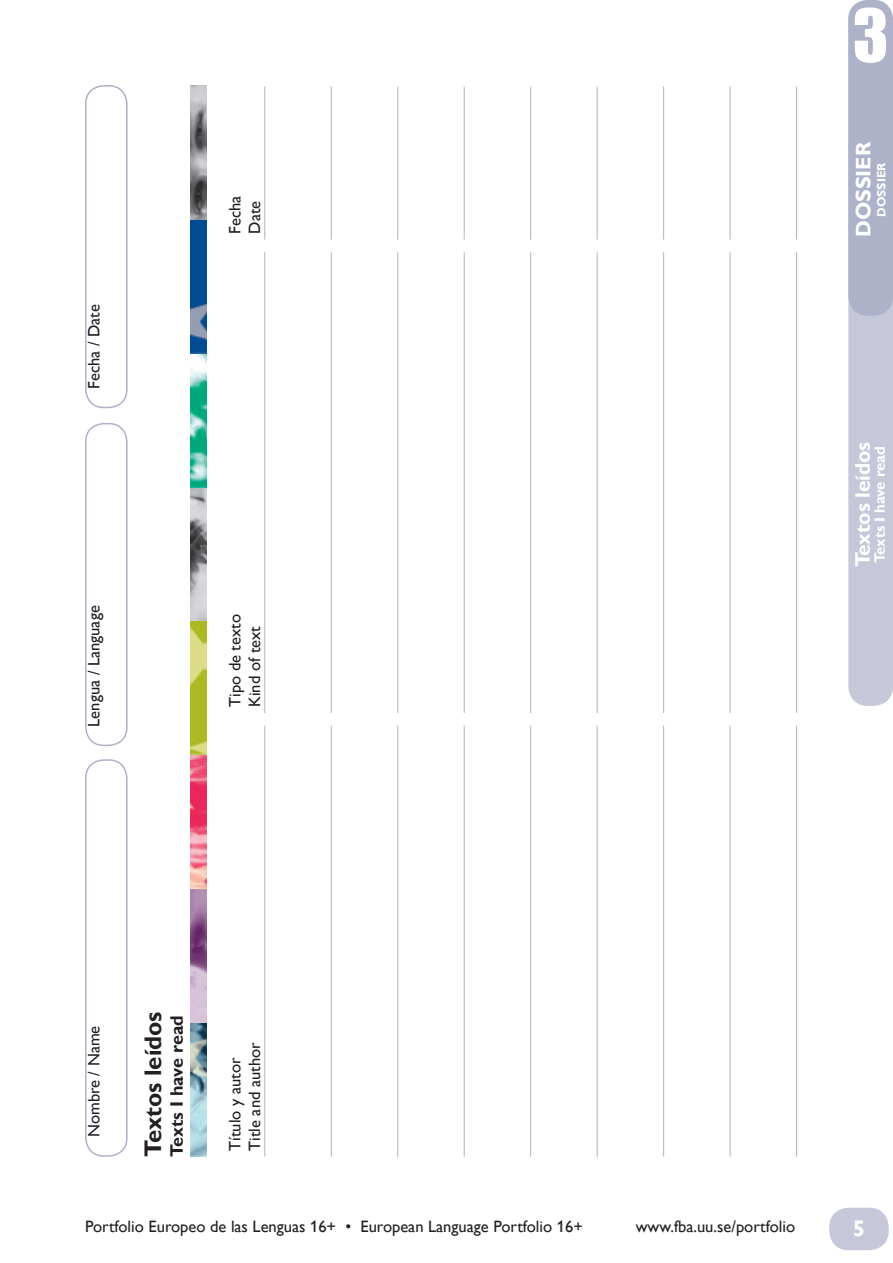
<style>
.page{position:relative;width:893px;height:1263px;background:#fff}
.page>*{position:absolute;margin:0;border:0;box-sizing:border-box;transform-origin:0 0}
.t1{font:67.5px "Impact";color:#fff}
.ESP_rubrik{font:700 24px "Gill Alt One";color:#231f20}
.t2{font:700 22.5px "Gill Alt One";color:#fff}
.ESP_rubrik-2{font:700 21px "Gill Alt One";letter-spacing:-.005em;color:#fff}
.ESP_rubrik-3{font:700 18px "Gill Alt One";letter-spacing:-.005em;color:#231f20}
.ESP_tabell_rubrik{font:16.5px "Gill Alt One";color:#231f20}
.ESP_rubrik-4{font:700 15px "Gill Alt One";letter-spacing:-.01em;color:#fff}
.t3{font:700 12px "Gill Alt One";color:#fff}
</style>
<div class="page">
<div style="left:829px;top:1208px;width:60px;height:42px;background:#c6c8d9;border-radius:20px"></div>
<div style="left:85px;top:759px;width:43px;height:398px;border:2px solid #aeb2c8;border-radius:18px"></div>
<div style="left:85px;top:423px;width:43px;height:323px;border:2px solid #aeb2c8;border-radius:18px"></div>
<div style="left:85px;top:85px;width:43px;height:323px;border:2px solid #aeb2c8;border-radius:18px"></div>
<img style="left:190px;top:86px;width:16px;height:1070px">
<div style="left:848px;top:0;width:45px;height:706px;background:#c6c8d9;border-radius:20px"></div>
<div style="left:848px;top:0;width:45px;height:316px;background:#aeb2c8;border-radius:20px"></div>
<hr style="left:264px;top:726px;width:1px;height:431px;background:#aeb2c8">
<hr style="left:264px;top:252px;width:1px;height:461px;background:#aeb2c8">
<hr style="left:264px;top:87px;width:1px;height:153px;background:#aeb2c8">
<hr style="left:331px;top:726px;width:1px;height:431px;background:#aeb2c8">
<hr style="left:331px;top:252px;width:1px;height:461px;background:#aeb2c8">
<hr style="left:331px;top:87px;width:1px;height:153px;background:#aeb2c8">
<hr style="left:397px;top:726px;width:1px;height:431px;background:#aeb2c8">
<hr style="left:397px;top:252px;width:1px;height:461px;background:#aeb2c8">
<hr style="left:397px;top:87px;width:1px;height:153px;background:#aeb2c8">
<hr style="left:464px;top:726px;width:1px;height:431px;background:#aeb2c8">
<hr style="left:464px;top:252px;width:1px;height:461px;background:#aeb2c8">
<hr style="left:464px;top:87px;width:1px;height:153px;background:#aeb2c8">
<hr style="left:530px;top:726px;width:1px;height:431px;background:#aeb2c8">
<hr style="left:530px;top:252px;width:1px;height:461px;background:#aeb2c8">
<hr style="left:530px;top:87px;width:1px;height:153px;background:#aeb2c8">
<hr style="left:597px;top:726px;width:1px;height:431px;background:#aeb2c8">
<hr style="left:597px;top:252px;width:1px;height:461px;background:#aeb2c8">
<hr style="left:597px;top:87px;width:1px;height:153px;background:#aeb2c8">
<hr style="left:663px;top:726px;width:1px;height:431px;background:#aeb2c8">
<hr style="left:663px;top:252px;width:1px;height:461px;background:#aeb2c8">
<hr style="left:663px;top:87px;width:1px;height:153px;background:#aeb2c8">
<hr style="left:730px;top:726px;width:1px;height:431px;background:#aeb2c8">
<hr style="left:730px;top:252px;width:1px;height:461px;background:#aeb2c8">
<hr style="left:730px;top:87px;width:1px;height:153px;background:#aeb2c8">
<hr style="left:796px;top:726px;width:1px;height:431px;background:#aeb2c8">
<hr style="left:796px;top:252px;width:1px;height:461px;background:#aeb2c8">
<hr style="left:796px;top:87px;width:1px;height:153px;background:#aeb2c8">
<p class="ESP_tabell_rubrik" style="left:84px;top:389px;width:86px;rotate:-90deg">Fecha / Date</p>
<p class="ESP_tabell_rubrik" style="left:84px;top:726px;width:123px;rotate:-90deg">Lengua / Language</p>
<p class="ESP_tabell_rubrik" style="left:225px;top:234px;width:39px;rotate:-90deg">Fecha</p>
<p class="ESP_tabell_rubrik" style="left:245px;top:234px;width:34px;rotate:-90deg">Date</p>
<p class="ESP_tabell_rubrik" style="left:225px;top:707px;width:94px;rotate:-90deg">Tipo de texto</p>
<p class="ESP_tabell_rubrik" style="left:245px;top:707px;width:82px;rotate:-90deg">Kind of text</p>
<h1 class="t1" style="left:853px;top:-17px;width:37px">3</h1>
<p class="ESP_rubrik-2" style="left:851px;top:237px;width:97px;rotate:-90deg">DOSSIER</p>
<p class="t3" style="left:874px;top:217px;width:56px;rotate:-90deg">DOSSIER</p>
<p class="ESP_rubrik-2" style="left:851px;top:567px;width:127px;rotate:-90deg">Textos leídos</p>
<p class="ESP_rubrik-4" style="left:871px;top:563px;width:118px;rotate:-90deg">Texts I have read</p>
<p class="ESP_tabell_rubrik" style="left:84px;top:1137px;width:113px;rotate:-90deg">Nombre / Name</p>
<p class="ESP_rubrik" style="left:139px;top:1157px;width:147px;rotate:-90deg">Textos leídos</p>
<p class="ESP_rubrik-3" style="left:166px;top:1157px;width:143px;rotate:-90deg">Texts I have read</p>
<p class="ESP_tabell_rubrik" style="left:245px;top:1151px;width:110px;rotate:-90deg">Title and author</p>
<p class="ESP_tabell_rubrik" style="left:225px;top:1151px;width:94px;rotate:-90deg">Título y autor</p>
<p class="ESP_tabell_rubrik" style="left:85px;top:1217px;width:499px">Portfolio Europeo de las Lenguas 16+ • European Language Portfolio 16+</p>
<p class="ESP_tabell_rubrik" style="left:636px;top:1217px;width:161px">www.fba.uu.se/portfolio</p>
<h3 class="t2" style="left:853px;top:1215px;width:14px">5</h3>
</div>
